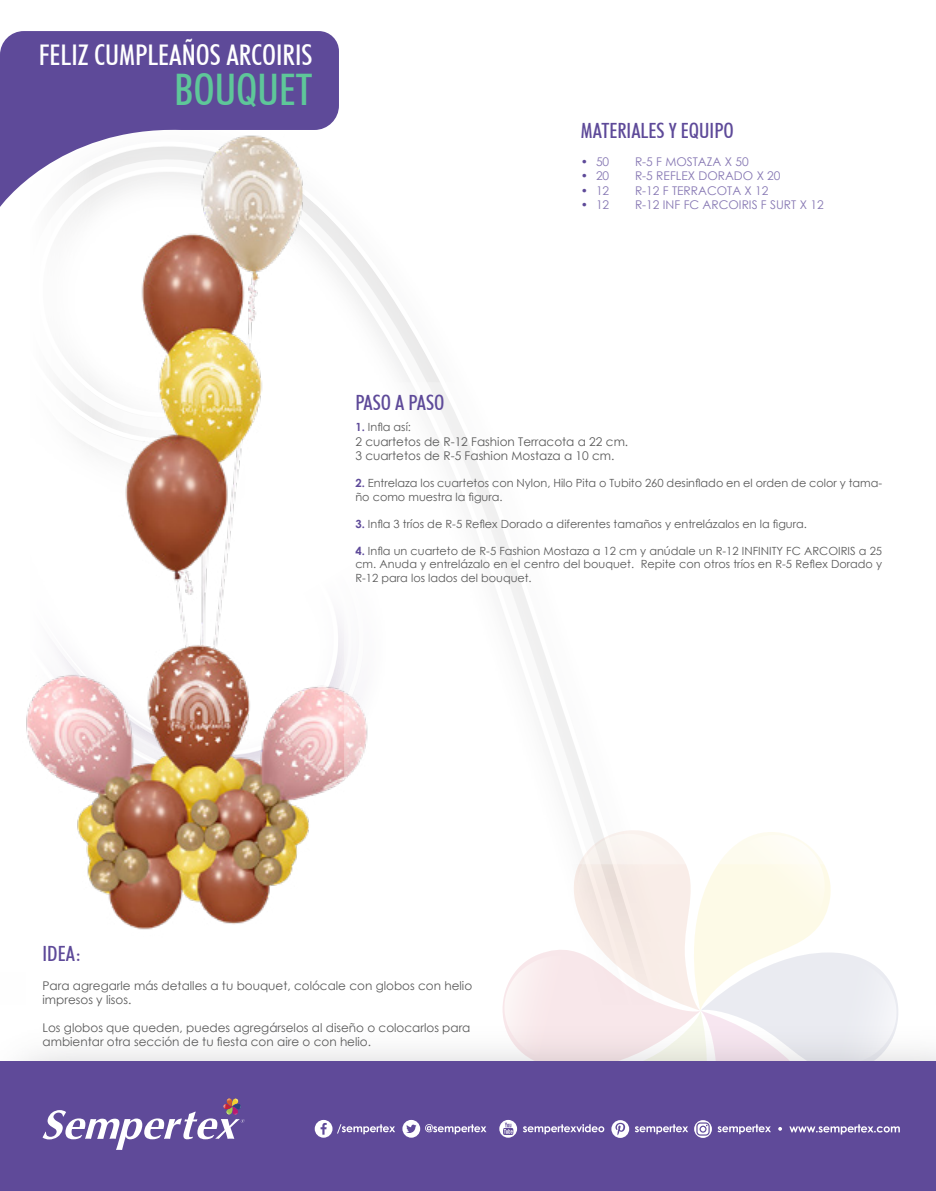
<style>
.page{position:relative;width:936px;height:1191px;background:#fff}
.page>*{position:absolute;margin:0;border:0;box-sizing:border-box;transform-origin:0 0}
.t1{font:500 condensed 43.5px "Futura BT";color:#5ec799}
.t2{font:500 condensed 28.5px "Futura BT";color:#fff}
.t3{font:500 condensed 21px "Futura BT";color:#5e4a99}
.t4{font:12px/14.4px "Century Gothic";color:#595959}
.t5{font:12px "Century Gothic";color:#8677b3}
.t6{font:11.25px/13.5px "Century Gothic";color:#595959}
.s1{color:#5e4a99}
.s2{font-weight:700;color:#5e4a99}
</style>
<div class="page">
<div style="left:0;top:1061px;width:935px;height:130px;background:#5f4a99"></div>
<svg style="left:43px;top:1098px;width:201px;height:52px"></svg>
<svg style="left:315px;top:1119px;width:80px;height:18px"></svg>
<svg style="left:402px;top:1119px;width:84px;height:18px"></svg>
<svg style="left:499px;top:864px;width:400px;height:274px"></svg>
<img style="left:26px;top:207px;width:366px;height:723px">
<div style="left:344px;top:382px;width:549px;height:482px;background:#fff;border-radius:18px"></div>
<svg style="left:0;top:31px;width:339px;height:176px;fill:#5e4a99"></svg>
<h2 class="t2" style="left:39px;top:37px;width:275px">FELIZ CUMPLEAÑOS ARCOIRIS</h2>
<h1 class="t1" style="left:175px;top:63px;width:139px">BOUQUET</h1>
<h3 class="t3" style="left:581px;top:118px;width:154px">MATERIALES Y EQUIPO</h3>
<p class="t5" style="left:581px;top:153px;width:30px"><span class="s1">•</span> 50</p>
<p class="t5" style="left:635px;top:153px;width:115px">R-5 F MOSTAZA X 50</p>
<p class="t5" style="left:581px;top:167px;width:30px"><span class="s1">•</span> 20</p>
<p class="t5" style="left:635px;top:167px;width:147px">R-5 REFLEX DORADO X 20</p>
<p class="t5" style="left:581px;top:182px;width:30px"><span class="s1">•</span> 12</p>
<p class="t5" style="left:635px;top:182px;width:135px">R-12 F TERRACOTA X 12</p>
<p class="t5" style="left:581px;top:196px;width:30px"><span class="s1">•</span> 12</p>
<p class="t5" style="left:635px;top:196px;width:190px">R-12 INF FC ARCOIRIS F SURT X 12</p>
<h3 class="t3" style="left:355px;top:390px;width:90px">PASO A PASO</h3>
<p class="t6" style="left:355px;top:420px;width:57px"><span class="s2">1.</span> Infla así:</p>
<p class="t4" style="left:355px;top:434px;width:274px">2 cuartetos de R-12 Fashion Terracota a 22 cm.<br>3 cuartetos de R-5 Fashion Mostaza a 10 cm.</p>
<p class="t6" style="left:355px;top:476px;width:528px"><span class="s2">2.</span> Entrelaza los cuartetos con Nylon, Hilo Pita o Tubito 260 desinflado en el orden de color y tama&shy;ño como muestra la figura.</p>
<p class="t6" style="left:355px;top:517px;width:453px"><span class="s2">3.</span> Infla 3 tríos de R-5 Reflex Dorado a diferentes tamaños y entrelázalos en la figura.</p>
<p class="t6" style="left:355px;top:544px;width:528px;text-align:justify"><span class="s2">4.</span> Infla un cuarteto de R-5 Fashion Mostaza a 12 cm y anúdale un R-12 INFINITY FC ARCOIRIS a 25 cm. Anuda y entrelázalo en el centro del bouquet. Repite con otros tríos en R-5 Reflex Dorado y R-12 para los lados del bouquet.</p>
<h3 class="t3" style="left:43px;top:941px;width:40px">IDEA:</h3>
<p class="t4" style="left:43px;top:978px;width:431px">Para agregarle más detalles a tu bouquet, colócale con globos con helio impresos y lisos.</p>
<p class="t4" style="left:43px;top:1020px;width:429px">Los globos que queden, puedes agregárselos al diseño o colocarlos para ambientar otra sección de tu fiesta con aire o con helio.</p>
</div>
